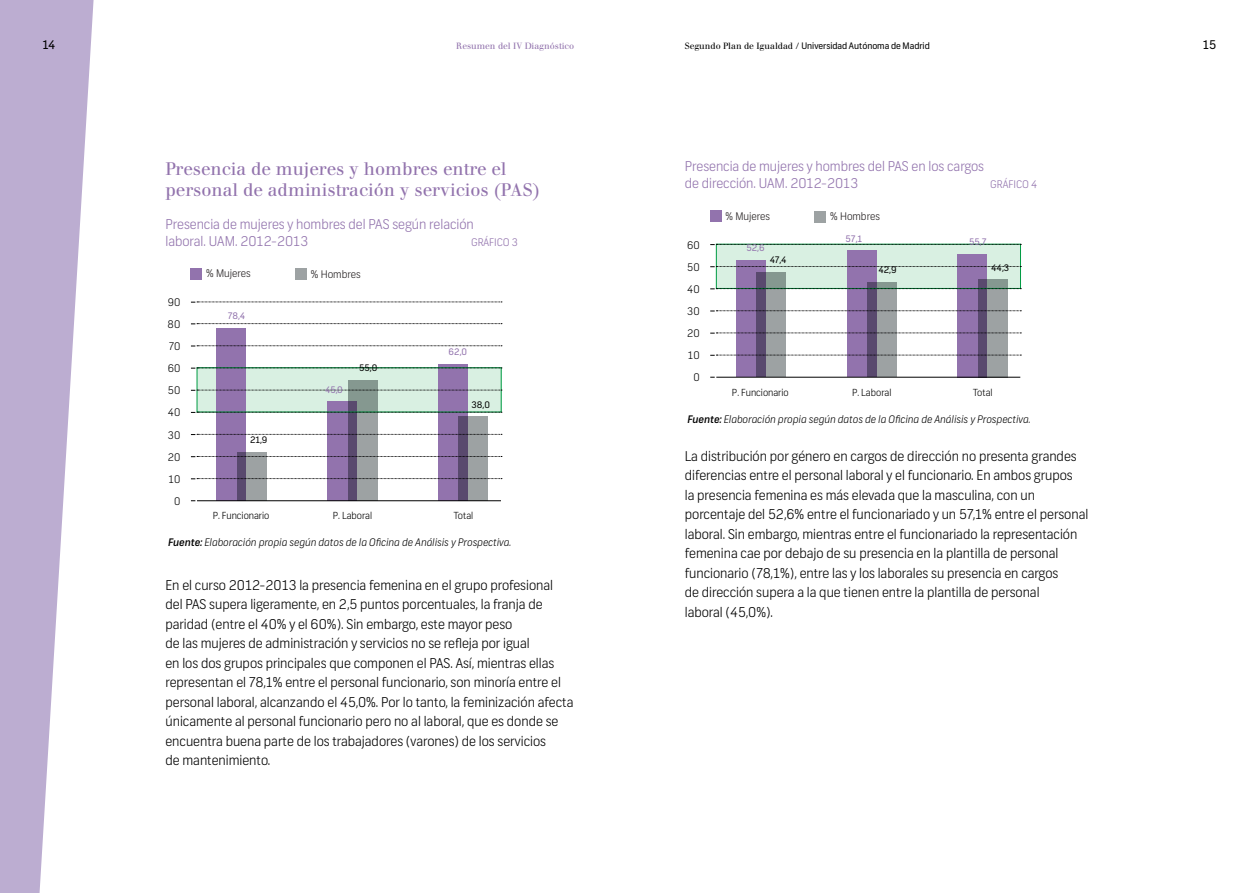
<style>
.page{position:relative;width:1259px;height:893px;background:#fff}
.page>*{position:absolute;margin:0;border:0;box-sizing:border-box;transform-origin:0 0}
.t1{font:18px/21px "Walbaum";color:#9273ad}
.t2{font:300 13.5px/19.5px "Frank";color:#000}
.t3{font:300 13.5px/16.5px "Frank";color:#9273ad}
.t4{font:12px "Frank";color:#000}
.t5{font:italic 300 10.5px "Frank";color:#000}
.t6{font:300 10.5px "Frank";color:#231f20}
.t7{font:300 10.5px/22px "Frank";color:#000;text-align:right}
.t8{font:300 10.5px "Frank";color:#9273ad}
.t9{font:300 9.75px "Frank";color:#000}
.t10{font:9px "Frank";color:#000}
.t11{font:9px "Frank";color:#9273ad}
.t12{font:9px "Walbaum";color:#9273ad}
.s1{font-family:"Walbaum"}
.s2{font-weight:500}
</style>
<div class="page">
<div style="left:716px;top:244px;width:304px;height:44px;background:#d9f0e2"></div>
<div style="left:736px;top:260px;width:29px;height:117px;background:#9273ad"></div>
<div style="left:847px;top:251px;width:29px;height:126px;background:#9273ad"></div>
<svg style="left:867px;top:282px;width:29px;height:95px;background:#82808d"></svg>
<div style="left:957px;top:254px;width:30px;height:123px;background:#9273ad"></div>
<svg style="left:978px;top:279px;width:29px;height:98px;background:#84838f"></svg>
<div style="left:710px;top:210px;width:11px;height:12px;background:#9273ad"></div>
<div style="left:814px;top:211px;width:12px;height:11px;background:#9da2a3"></div>
<svg style="left:756px;top:272px;width:29px;height:105px;background:#81808c"></svg>
<hr style="left:716px;top:377px;width:304px;height:1px;background:#000">
<svg style="left:710px;top:244px;width:311px;height:1px"></svg>
<svg style="left:710px;top:333px;width:311px;height:1px"></svg>
<svg style="left:710px;top:288px;width:311px;height:1px"></svg>
<svg style="left:710px;top:266px;width:311px;height:1px"></svg>
<svg style="left:710px;top:355px;width:311px;height:1px"></svg>
<svg style="left:710px;top:311px;width:311px;height:1px"></svg>
<div style="left:197px;top:368px;width:304px;height:44px;background:#d9f0e2"></div>
<div style="left:217px;top:328px;width:29px;height:173px;background:#9273ad"></div>
<div style="left:327px;top:401px;width:30px;height:100px;background:#9273ad"></div>
<svg style="left:348px;top:380px;width:29px;height:120px;background:#848890"></svg>
<div style="left:438px;top:364px;width:30px;height:137px;background:#9273ad"></div>
<svg style="left:459px;top:416px;width:29px;height:84px;background:#878692"></svg>
<div style="left:191px;top:268px;width:11px;height:11px;background:#9273ad"></div>
<div style="left:295px;top:269px;width:11px;height:11px;background:#9da2a3"></div>
<svg style="left:237px;top:452px;width:29px;height:48px"></svg>
<hr style="left:197px;top:500px;width:304px;height:1px;background:#000">
<svg style="left:191px;top:368px;width:311px;height:1px"></svg>
<svg style="left:191px;top:456px;width:311px;height:1px"></svg>
<svg style="left:191px;top:412px;width:311px;height:1px"></svg>
<svg style="left:191px;top:390px;width:311px;height:1px"></svg>
<svg style="left:191px;top:478px;width:311px;height:1px"></svg>
<svg style="left:191px;top:346px;width:311px;height:1px"></svg>
<svg style="left:191px;top:323px;width:311px;height:1px"></svg>
<svg style="left:191px;top:302px;width:311px;height:1px"></svg>
<svg style="left:191px;top:434px;width:311px;height:1px"></svg>
<svg style="left:0;top:0;width:94px;height:893px;fill:#bcadd1"></svg>
<p class="t4" style="left:43px;top:38px;width:15px">14</p>
<p class="t12" style="left:456px;top:41px;width:119px">Resumen del IV Diagnóstico</p>
<p class="t10" style="left:685px;top:41px;width:246px"><span class="s1">Segundo Plan de Igualdad /</span> Universidad Autónoma de Madrid</p>
<p class="t4" style="left:1203px;top:38px;width:15px">15</p>
<h1 class="t1" style="left:165px;top:158px;width:376px">Presencia de mujeres y hombres entre el personal de administración y servicios (PAS)</h1>
<p class="t3" style="left:165px;top:216px;width:310px">Presencia de mujeres y hombres del PAS según relación laboral. UAM. 2012-2013</p>
<p class="t8" style="left:471px;top:236px;width:48px">Gráfico 3</p>
<p class="t7" style="left:168px;top:292px;width:14px">90<br>80<br>70<br>60<br>50<br>40<br>30<br>20<br>10<br>0</p>
<p class="t6" style="left:206px;top:267px;width:46px">% Mujeres</p>
<p class="t6" style="left:311px;top:268px;width:51px">% Hombres</p>
<p class="t11" style="left:228px;top:310px;width:19px">78,4</p>
<p class="t10" style="left:250px;top:434px;width:18px">21,9</p>
<p class="t11" style="left:325px;top:384px;width:19px">45,0</p>
<p class="t10" style="left:359px;top:363px;width:20px">55,0</p>
<p class="t11" style="left:449px;top:346px;width:20px">62,0</p>
<p class="t10" style="left:471px;top:399px;width:20px">38,0</p>
<p class="t9" style="left:213px;top:510px;width:58px">P. Funcionario</p>
<p class="t9" style="left:333px;top:510px;width:41px">P. Laboral</p>
<p class="t9" style="left:454px;top:510px;width:21px">Total</p>
<p class="t5" style="left:168px;top:536px;width:344px"><span class="s2">Fuente:</span> Elaboración propia según datos de la Oficina de Análisis y Prospectiva.</p>
<p class="t2" style="left:165px;top:576px;width:409px">En el curso 2012-2013 la presencia femenina en el grupo profesional del PAS supera ligeramente, en 2,5 puntos porcentuales, la franja de paridad (entre el 40% y el 60%). Sin embargo, este mayor peso<br>de las mujeres de administración y servicios no se refleja por igual<br>en los dos grupos principales que componen el PAS. Así, mientras ellas representan el 78,1% entre el personal funcionario, son minoría entre el personal laboral, alcanzando el 45,0%. Por lo tanto, la feminización afecta únicamente al personal funcionario pero no al laboral, que es donde se encuentra buena parte de los trabajadores (varones) de los servicios<br>de mantenimiento.</p>
<p class="t3" style="left:685px;top:159px;width:301px">Presencia de mujeres y hombres del PAS en los cargos de dirección. UAM. 2012-2013</p>
<p class="t8" style="left:990px;top:178px;width:49px">Gráfico 4</p>
<p class="t6" style="left:725px;top:209px;width:46px">% Mujeres</p>
<p class="t6" style="left:830px;top:210px;width:51px">% Hombres</p>
<p class="t7" style="left:687px;top:234px;width:14px">60<br>50<br>40<br>30<br>20<br>10<br>0</p>
<p class="t11" style="left:746px;top:242px;width:20px">52,6</p>
<p class="t10" style="left:769px;top:254px;width:18px">47,4</p>
<p class="t11" style="left:845px;top:233px;width:18px">57,1</p>
<p class="t11" style="left:969px;top:236px;width:19px">55,7</p>
<p class="t10" style="left:878px;top:265px;width:20px">42,9</p>
<p class="t10" style="left:991px;top:262px;width:20px">44,3</p>
<p class="t9" style="left:732px;top:386px;width:58px">P. Funcionario</p>
<p class="t9" style="left:852px;top:386px;width:41px">P. Laboral</p>
<p class="t9" style="left:973px;top:386px;width:21px">Total</p>
<p class="t5" style="left:687px;top:413px;width:344px"><span class="s2">Fuente:</span> Elaboración propia según datos de la Oficina de Análisis y Prospectiva.</p>
<p class="t2" style="left:685px;top:447px;width:405px">La distribución por género en cargos de dirección no presenta grandes diferencias entre el personal laboral y el funcionario. En ambos grupos<br>la presencia femenina es más elevada que la masculina, con un porcentaje del 52,6% entre el funcionariado y un 57,1% entre el personal laboral. Sin embargo, mientras entre el funcionariado la representación femenina cae por debajo de su presencia en la plantilla de personal funcionario (78,1%), entre las y los laborales su presencia en cargos<br>de dirección supera a la que tienen entre la plantilla de personal<br>laboral (45,0%).</p>
</div>
